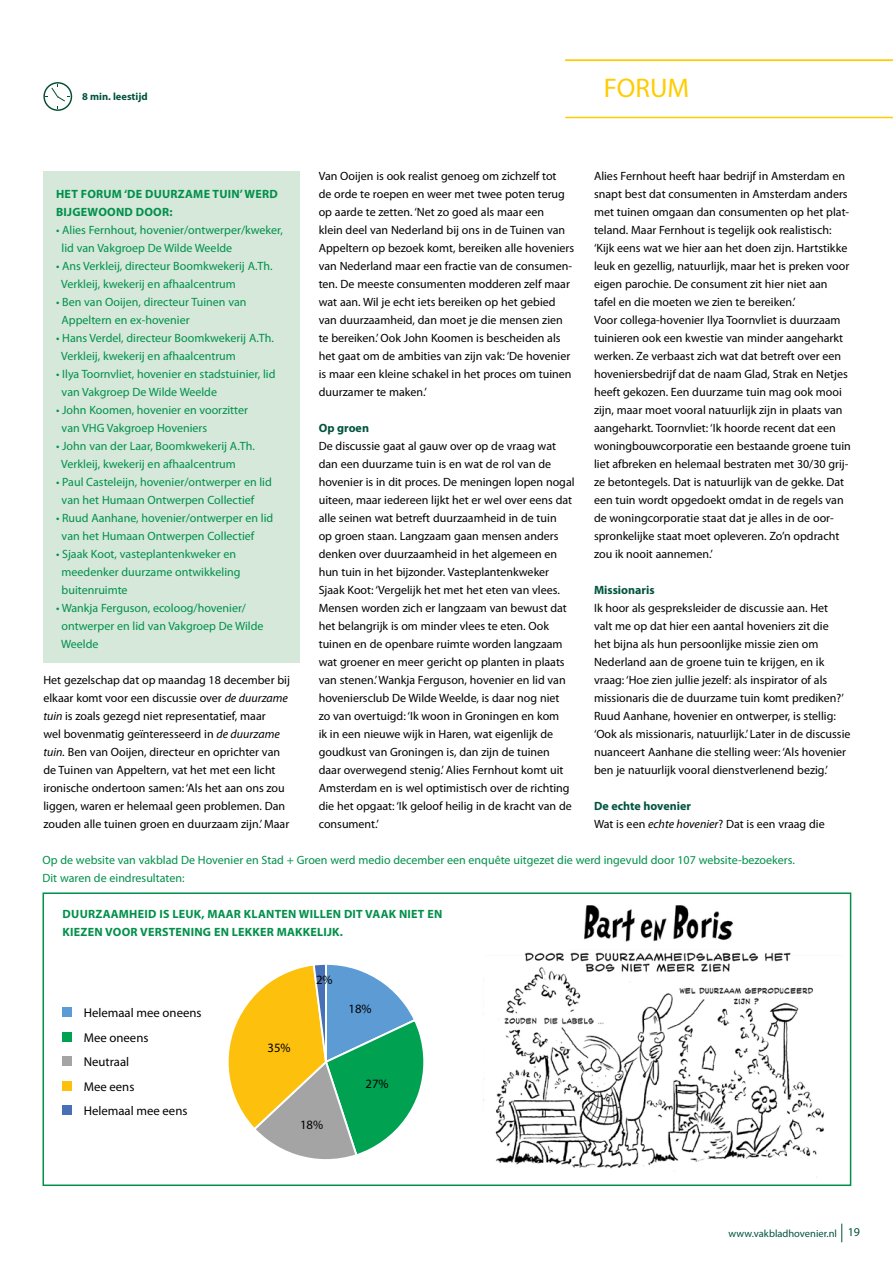
<style>
.page{position:relative;width:893px;height:1263px;background:#fff}
.page>*{position:absolute;margin:0;border:0;box-sizing:border-box;transform-origin:0 0}
.t1{font:27px "Myriad Pro";color:#fc0}
.t2{font:12.75px/24.5px "Myriad Pro";color:#010203}
.t3{font:12px/18px "Myriad Pro";color:#000}
.t4{font:12px/18px "Myriad Pro";color:#00904a}
.t5{font:700 12px/18px "Myriad Pro";letter-spacing:.02em;color:#00904a}
.t6{font:700 12px "Myriad Pro";color:#00533d}
.t7{font:10.5px "Myriad Pro";color:#00533d}
.t8{font:700 10.5px "Myriad Pro";color:#00533d}
.s1{font-style:italic}
.s2{font-weight:700;color:#00533d}
.s3{font-size:12px}
</style>
<div class="page">
<svg style="left:841px;top:1223px;width:1px;height:19px"></svg>
<hr style="left:565px;top:117px;width:328px;height:1px;background:#fc0">
<hr style="left:565px;top:60px;width:328px;height:1px;background:#fc0">
<svg style="left:43px;top:82px;width:29px;height:29px"></svg>
<div style="left:43px;top:171px;width:257px;height:492px;background:#d5e8da"></div>
<div style="left:43px;top:892px;width:808px;height:294px;border:2px solid #00904a"></div>
<img style="left:483px;top:905px;width:341px;height:273px">
<svg style="left:228px;top:964px;width:196px;height:196px"></svg>
<div style="left:63px;top:1007px;width:9px;height:10px;background:#5c9bd4"></div>
<div style="left:63px;top:1032px;width:9px;height:10px;background:#00a151"></div>
<div style="left:63px;top:1056px;width:9px;height:10px;background:#a5a4a4"></div>
<div style="left:63px;top:1081px;width:9px;height:10px;background:#fcc00d"></div>
<div style="left:63px;top:1105px;width:9px;height:10px;background:#4770b6"></div>
<p class="t8" style="left:82px;top:90px;width:67px">8 MIN. LEESTIJD</p>
<p class="t5" style="left:56px;top:185px;width:222px">HET FORUM ‘DE DUURZAME TUIN’ WERD<br>BIJGEWOOND DOO</p>
<p class="t5" style="left:162px;top:203px;width:12px">R:</p>
<p class="t4" style="left:62px;top:221px;width:223px;text-indent:-6px">• Alies Fernhout, hovenier/ontwerper/kweker, lid van Vakgroep De Wilde Weelde</p>
<p class="t4" style="left:61px;top:257px;width:213px;text-indent:-5px">• Ans Verkleij, directeur Boomkwekerij A.Th.<br>Verkleij, kwekerij en afhaalcentrum</p>
<p class="t4" style="left:62px;top:293px;width:186px;text-indent:-6px">• Ben van Ooijen, directeur Tuinen van<br>Appeltern en ex-hovenier</p>
<p class="t4" style="left:61px;top:329px;width:214px;text-indent:-5px">• Hans Verdel, directeur Boomkwekerij A.Th.<br>Verkleij, kwekerij en afhaalcentrum</p>
<p class="t4" style="left:62px;top:365px;width:215px;text-indent:-6px">• Ilya Toornvliet, hovenier en stadstuinier, lid van Vakgroep De Wilde Weelde</p>
<p class="t4" style="left:62px;top:401px;width:188px;text-indent:-6px">• John Koomen, hovenier en voorzitter van VHG Vakgroep Hoveniers</p>
<p class="t4" style="left:61px;top:437px;width:195px;text-indent:-5px">• John van der Laar, Boomkwekerij A.Th.<br>Verkleij, kwekerij en afhaalcentrum</p>
<p class="t4" style="left:62px;top:473px;width:212px;text-indent:-6px">• Paul Casteleijn, hovenier/ontwerper en lid van het Humaan Ontwerpen Collectief</p>
<p class="t4" style="left:62px;top:509px;width:213px;text-indent:-6px">• Ruud Aanhane, hovenier/ontwerper en lid van het Humaan Ontwerpen Collectief</p>
<p class="t4" style="left:62px;top:545px;width:180px;text-indent:-6px">• Sjaak Koot, vasteplantenkweker en meedenker duurzame ontwikkeling buitenruimte</p>
<p class="t4" style="left:61px;top:599px;width:204px;text-indent:-5px">• Wankja Ferguson, ecoloog/hovenier/ ontwerper en lid van Vakgroep De Wilde<br>Weelde</p>
<p class="t3" style="left:43px;top:671px;width:248px">Het gezelschap dat op maandag 18 december bij elkaar komt voor een discussie over <span class="s1">de duurzame tuin</span> is zoals gezegd niet representatief, maar<br>wel bovenmatig geïnteresseerd in <span class="s1">de duurzame tuin.</span> Ben van Ooijen, directeur en oprichter van de Tuinen van Appeltern, vat het met een licht ironische ondertoon samen: ‘Als het aan ons zou liggen, waren er helemaal geen problemen. Dan zouden alle tuinen groen en duurzaam zijn.’ Maar</p>
<h1 class="t1" style="left:604px;top:71px;width:87px">FORUM</h1>
<p class="t3" style="left:319px;top:167px;width:257px">Van Ooijen is ook realist genoeg om zichzelf tot<br>de orde te roepen en weer met twee poten terug op aarde te zetten. ‘Net zo goed als maar een<br>klein deel van Nederland bij ons in de Tuinen van Appeltern op bezoek komt, bereiken alle hoveniers van Nederland maar een fractie van de consumen&shy;ten. De meeste consumenten modderen zelf maar wat aan. Wil je echt iets bereiken op het gebied van duurzaamheid, dan moet je die mensen zien te bereiken.’ Ook John Koomen is bescheiden als het gaat om de ambities van zijn vak: ‘De hovenier is maar een kleine schakel in het proces om tuinen duurzamer te maken.’</p>
<p class="t6" style="left:319px;top:420px;width:52px">OP GROEN</p>
<p class="t3" style="left:319px;top:437px;width:257px">De discussie gaat al gauw over op de vraag wat dan een duurzame tuin is en wat de rol van de hovenier is in dit proces. De meningen lopen nogal uiteen, maar iedereen lijkt het er wel over eens dat alle seinen wat betreft duurzaamheid in de tuin<br>op groen staan. Langzaam gaan mensen anders denken over duurzaamheid in het algemeen en hun tuin in het bijzonder. Vasteplantenkweker Sjaak Koot: ‘Vergelijk het met het eten van vlees.<br>Mensen worden zich er langzaam van bewust dat het belangrijk is om minder vlees te eten. Ook tuinen en de openbare ruimte worden langzaam wat groener en meer gericht op planten in plaats van stenen.’ Wankja Ferguson, hovenier en lid van hoveniersclub De Wilde Weelde, is daar nog niet<br>zo van overtuigd: ‘Ik woon in Groningen en kom<br>ik in een nieuwe wijk in Haren, wat eigenlijk de goudkust van Groningen is, dan zijn de tuinen daar overwegend stenig.’ Alies Fernhout komt uit Amsterdam en is wel optimistisch over de richting die het opgaat: ‘Ik geloof heilig in de kracht van de consument.’</p>
<p class="t3" style="left:594px;top:167px;width:258px">Alies Fernhout heeft haar bedrijf in Amsterdam en snapt best dat consumenten in Amsterdam anders met tuinen omgaan dan consumenten op het plat&shy;teland. Maar Fernhout is tegelijk ook realistisch: ‘Kijk eens wat we hier aan het doen zijn. Hartstikke leuk en gezellig, natuurlijk, maar het is preken voor eigen parochie. De consument zit hier niet aan tafel en die moeten we zien te bereiken.’<br>Voor collega-hovenier Ilya Toornvliet is duurzaam tuinieren ook een kwestie van minder aangeharkt werken. Ze verbaast zich wat dat betreft over een hoveniersbedrijf dat de naam Glad, Strak en Netjes heeft gekozen. Een duurzame tuin mag ook mooi zijn, maar moet vooral natuurlijk zijn in plaats van aangeharkt. Toornvliet: ‘Ik hoorde recent dat een woningbouwcorporatie een bestaande groene tuin liet afbreken en helemaal bestraten met 30/30 grij&shy;ze betontegels. Dat is natuurlijk van de gekke. Dat een tuin wordt opgedoekt omdat in de regels van de woningcorporatie staat dat je alles in de oor&shy;spronkelijke staat moet opleveren. Zo’n opdracht zou ik nooit aannemen.’</p>
<p class="t6" style="left:594px;top:582px;width:62px">MISSIONARIS</p>
<p class="t3" style="left:594px;top:599px;width:258px">Ik hoor als gespreksleider de discussie aan. Het<br>valt me op dat hier een aantal hoveniers zit die<br>het bijna als hun persoonlijke missie zien om Nederland aan de groene tuin te krijgen, en ik vraag: ‘Hoe zien jullie jezelf: als inspirator of als missionaris die de duurzame tuin komt prediken?’ Ruud Aanhane, hovenier en ontwerper, is stellig: ‘Ook als missionaris, natuurlijk.’ Later in de discussie nuanceert Aanhane die stelling weer: ‘Als hovenier ben je natuurlijk vooral dienstverlenend bezig.’</p>
<p class="t3" style="left:594px;top:797px;width:232px"><span class="s2">DE ECHTE HOVENIER<br></span>Wat is een <span class="s1">echte hovenier</span>? Dat is een vraag die</p>
<p class="t4" style="left:43px;top:851px;width:754px">Op de website van vakblad De Hovenier en Stad + Groen werd medio december een enquête uitgezet die werd ingevuld door 107 website-bezoekers.<br>Dit waren de eindresultaten:</p>
<p class="t5" style="left:63px;top:905px;width:50px">DUURZAAMH</p>
<p class="t5" style="left:138px;top:905px;width:80px">EID IS LEUK, MAA</p>
<p class="t5" style="left:234px;top:905px;width:140px">R KLANTEN WILLEN DIT VAA</p>
<p class="t5" style="left:389px;top:905px;width:55px">K NIET EN</p>
<p class="t5" style="left:63px;top:923px;width:52px">KIEZEN VOO</p>
<p class="t5" style="left:131px;top:923px;width:214px">R VERSTENING EN LEKKER MAKKELIJK.</p>
<p class="t2" style="left:316px;top:967px;width:18px">2%</p>
<p class="t2" style="left:84px;top:1001px;width:119px">Helemaal mee oneens</p>
<p class="t2" style="left:348px;top:996px;width:25px">18%</p>
<p class="t2" style="left:84px;top:1025px;width:105px">Mee oneens<br>Neutraal<br>Mee eens<br>Helemaal mee eens</p>
<p class="t2" style="left:268px;top:1035px;width:25px">35%</p>
<p class="t2" style="left:300px;top:1112px;width:25px">18%</p>
<p class="t2" style="left:365px;top:1071px;width:25px">27%</p>
<p class="t7" style="left:729px;top:1227px;width:133px">www.vakbladhovenier.nl <span class="s3">19</span></p>
</div>
